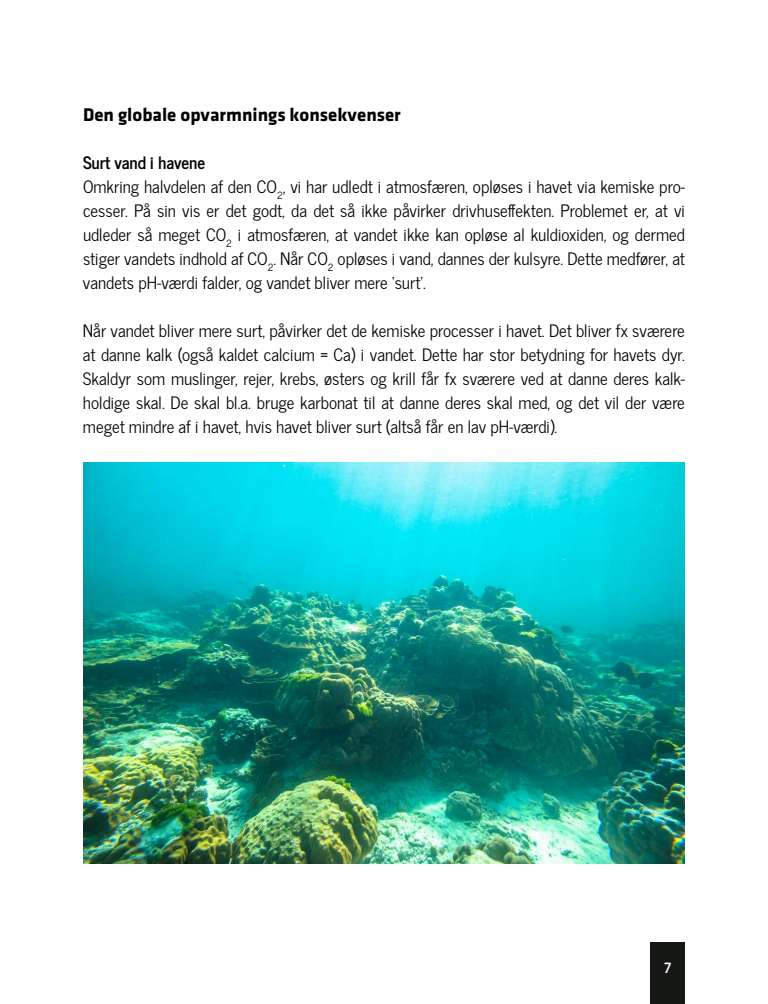
<style>
.page{position:relative;width:768px;height:1004px;background:#fff}
.page>*{position:absolute;margin:0;border:0;box-sizing:border-box;transform-origin:0 0}
.t1{font:700 19px "Klavika";color:#020203}
.t2{font:17px/24px "News Cycle";color:#020203}
.t3{font:700 14px "News Cycle";color:#fff}
.s1{font-weight:700}
</style>
<div class="page">
<div style="left:650px;top:942px;width:35px;height:62px;background:#151715"></div>
<img style="left:83px;top:462px;width:602px;height:401px">
<p class="t1" style="left:83px;top:105px;width:319px">Den globale opvarmnings konsekvenser</p>
<p class="t2" style="left:83px;top:150px;width:604px"><span class="s1">Surt vand i havene<br></span>Omkring halvdelen af den CO<sub>2</sub>, vi har udledt i atmosfæren, opløses i havet via kemiske pro&shy;cesser. På sin vis er det godt, da det så ikke påvirker drivhuseffekten. Problemet er, at vi udleder så meget CO<sub>2</sub> i atmosfæren, at vandet ikke kan opløse al kuldioxiden, og dermed stiger vandets indhold af CO<sub>2</sub>. Når CO<sub>2</sub> opløses i vand, dannes der kulsyre. Dette medfører, at vandets pH-værdi falder, og vandet bliver mere ‘surt’.</p>
<p class="t2" style="left:83px;top:318px;width:604px;text-align:justify">Når vandet bliver mere surt, påvirker det de kemiske processer i havet. Det bliver fx sværere at danne kalk (også kaldet calcium = Ca) i vandet. Dette har stor betydning for havets dyr.<br>Skaldyr som muslinger, rejer, krebs, østers og krill får fx sværere ved at danne deres kalk&shy;holdige skal. De skal bl.a. bruge karbonat til at danne deres skal med, og det vil der være meget mindre af i havet, hvis havet bliver surt (altså får en lav pH-værdi).</p>
<p class="t3" style="left:664px;top:955px;width:8px">7</p>
</div>
